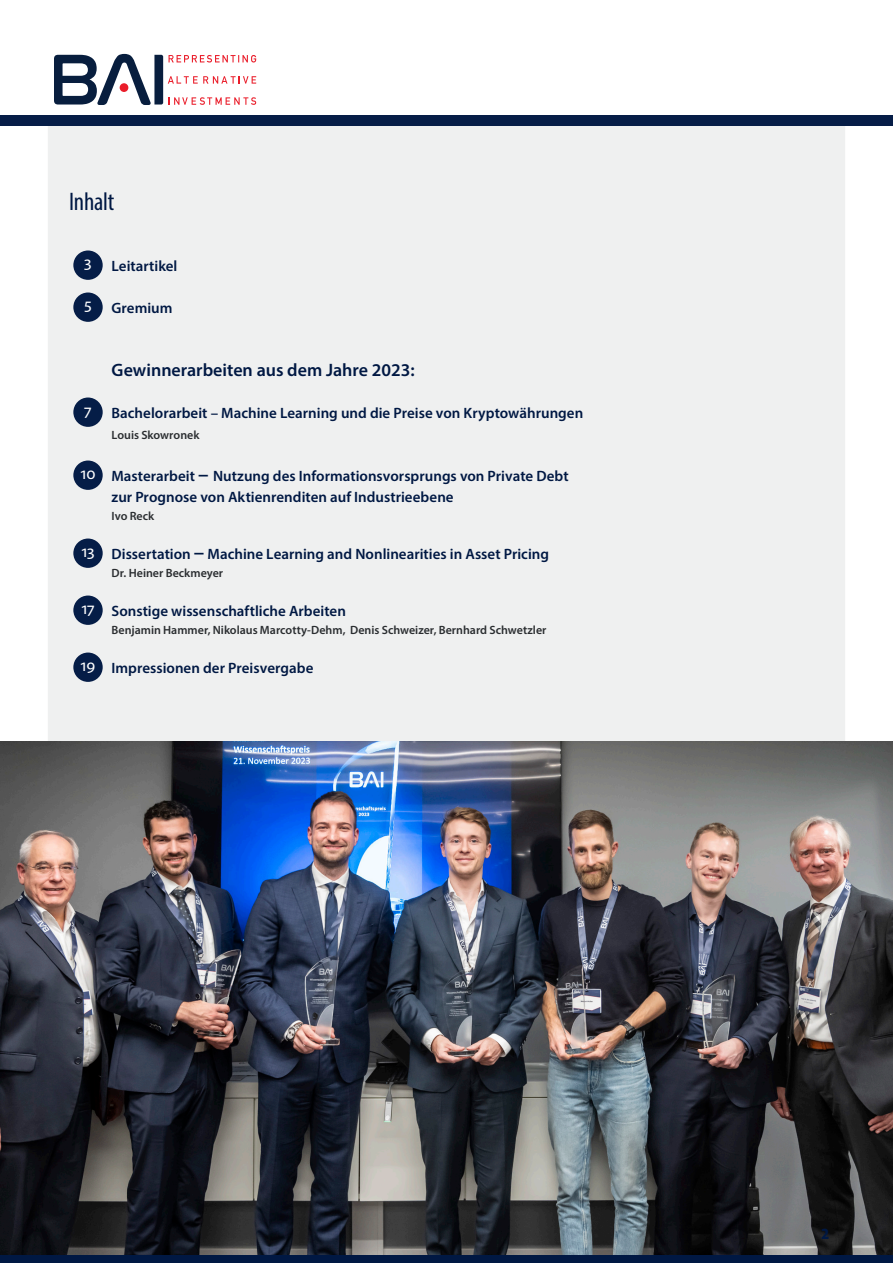
<style>
.page{position:relative;width:893px;height:1263px;background:#fff}
.page>*{position:absolute;margin:0;border:0;box-sizing:border-box;transform-origin:0 0}
.t1{font:condensed 25.5px "Myriad Pro";letter-spacing:-.01em;color:#001843}
.t2{font:700 condensed 21px "Myriad Pro";color:#001843}
.t3{font:600 18px "Myriad Pro";color:#001843}
.t4{font:17.25px "Myriad Pro";letter-spacing:-.025em;color:#fff}
.t5{font:600 15px/21px "Myriad Pro";color:#001843}
.t6{font:600 12px "Myriad Pro";color:#2a2d30}
.s1{font-size:21px}
</style>
<div class="page">
<div style="left:48px;top:126px;width:797px;height:616px;background:#eff0f0"></div>
<svg style="left:54px;top:54px;width:202px;height:51px"></svg>
<div style="left:0;top:115px;width:893px;height:11px;background:#001843"></div>
<div style="left:73px;top:250px;width:30px;height:30px;background:#001843;border-radius:50%"></div>
<div style="left:73px;top:292px;width:30px;height:30px;background:#001843;border-radius:50%"></div>
<div style="left:73px;top:397px;width:30px;height:30px;background:#001843;border-radius:50%"></div>
<div style="left:73px;top:460px;width:30px;height:30px;background:#001843;border-radius:50%"></div>
<div style="left:73px;top:538px;width:30px;height:30px;background:#001843;border-radius:50%"></div>
<div style="left:73px;top:595px;width:30px;height:30px;background:#001843;border-radius:50%"></div>
<div style="left:73px;top:652px;width:30px;height:30px;background:#001843;border-radius:50%"></div>
<img style="left:0;top:742px;width:893px;height:514px">
<div style="left:0;top:1256px;width:893px;height:7px;background:#001843"></div>
<p class="t1" style="left:69px;top:186px;width:47px">Inhalt</p>
<p class="t4" style="left:84px;top:252px;width:9px">3</p>
<p class="t4" style="left:84px;top:294px;width:9px">5</p>
<p class="t5" style="left:112px;top:255px;width:67px">Leitartikel</p>
<p class="t5" style="left:112px;top:297px;width:62px">Gremium</p>
<p class="t4" style="left:84px;top:399px;width:9px">7</p>
<p class="t4" style="left:81px;top:462px;width:17px">10</p>
<p class="t4" style="left:81px;top:540px;width:15px">13</p>
<p class="t4" style="left:81px;top:597px;width:15px">17</p>
<p class="t4" style="left:81px;top:654px;width:16px">19</p>
<p class="t3" style="left:112px;top:358px;width:304px">Gewinnerarbeiten aus dem Jahre 2023:</p>
<p class="t5" style="left:112px;top:402px;width:473px">Bachelorarbeit – Machine Learning und die Preise von Kryptowährungen</p>
<p class="t6" style="left:112px;top:427px;width:89px">Louis Skowronek</p>
<p class="t5" style="left:112px;top:465px;width:459px">Masterarbeit <span class="s1">–</span> Nutzung des Informationsvorsprungs von Private Debt zur Prognose von Aktienrenditen auf Industrieebene</p>
<p class="t6" style="left:112px;top:508px;width:44px">Ivo Reck</p>
<p class="t5" style="left:112px;top:543px;width:439px">Dissertation <span class="s1">–</span> Machine Learning and Nonlinearities in Asset Pricing</p>
<p class="t6" style="left:112px;top:565px;width:113px">Dr. Heiner Beckmeyer</p>
<p class="t5" style="left:112px;top:600px;width:236px">Sonstige wissenschaftliche Arbeiten</p>
<p class="t6" style="left:112px;top:622px;width:436px">Benjamin Hammer, Nikolaus Marcotty-Dehm, Denis Schweizer, Bernhard Schwetzler</p>
<p class="t5" style="left:112px;top:657px;width:203px">Impressionen der Preisvergabe</p>
<p class="t2" style="left:821px;top:1219px;width:9px">2</p>
</div>
